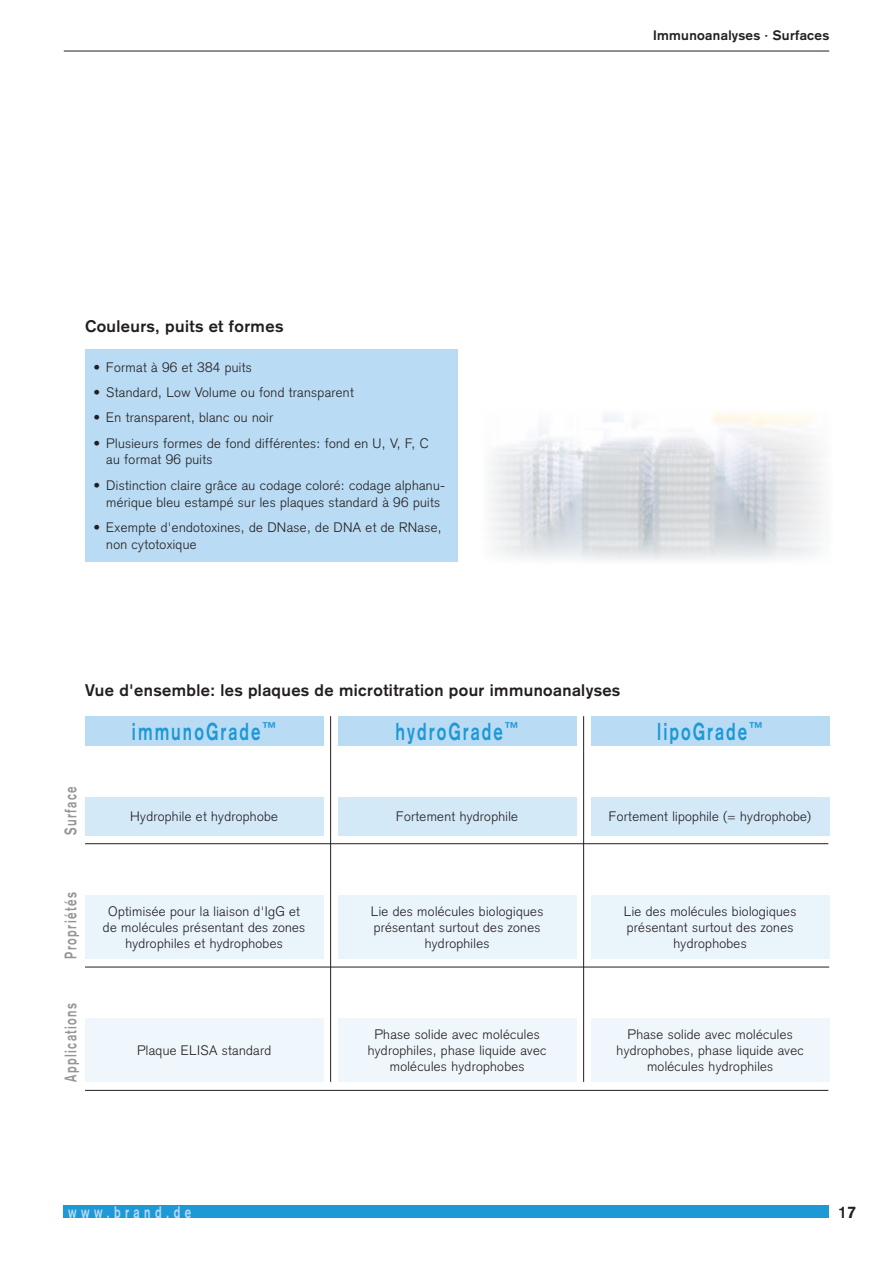
<style>
.page{position:relative;width:893px;height:1263px;background:#fff}
.page>*{position:absolute;margin:0;border:0;box-sizing:border-box;transform-origin:0 0}
.t1{font:700 24px "Akzidenz Grotesk";letter-spacing:.12em;color:#1d99d6;scale:.7 1}
.t2{font:700 16.5px "Akzidenz Grotesk";letter-spacing:.025em;color:#231f20}
.t3{font:700 16.5px "Akzidenz Grotesk";letter-spacing:.12em;color:#939598;scale:.7 1}
.t4{font:700 16.5px "Akzidenz Grotesk";letter-spacing:.385em;color:#b9dbf3;scale:.7 1}
.t5{font:300 13.5px/16.2px "Akzidenz Grotesk";letter-spacing:.025em;color:#231f20;text-align:center}
.t6{font:700 13.5px "Akzidenz Grotesk";letter-spacing:.025em;color:#231f20}
</style>
<div class="page">
<div style="left:64px;top:1205px;width:765px;height:13px;background:#1d99d6"></div>
<div style="left:85px;top:349px;width:372px;height:212px;background:#b9dbf3"></div>
<div style="left:85px;top:716px;width:238px;height:30px;background:#b9dbf3"></div>
<div style="left:85px;top:797px;width:238px;height:38px;background:#d4e9f7"></div>
<div style="left:338px;top:797px;width:238px;height:38px;background:#d4e9f7"></div>
<div style="left:591px;top:797px;width:238px;height:38px;background:#d4e9f7"></div>
<div style="left:85px;top:895px;width:238px;height:63px;background:#e9f4fb"></div>
<div style="left:338px;top:895px;width:238px;height:63px;background:#e9f4fb"></div>
<div style="left:591px;top:895px;width:238px;height:63px;background:#e9f4fb"></div>
<div style="left:85px;top:1018px;width:238px;height:64px;background:#f0f7fc"></div>
<div style="left:338px;top:1018px;width:238px;height:64px;background:#f0f7fc"></div>
<div style="left:591px;top:1018px;width:238px;height:64px;background:#f0f7fc"></div>
<div style="left:338px;top:716px;width:238px;height:30px;background:#b9dbf3"></div>
<div style="left:591px;top:716px;width:238px;height:30px;background:#b9dbf3"></div>
<img style="left:490px;top:412px;width:334px;height:149px">
<hr style="left:64px;top:51px;width:765px;height:1px;background:#231f20">
<hr style="left:583px;top:716px;width:1px;height:366px;background:#231f20">
<hr style="left:330px;top:716px;width:1px;height:366px;background:#231f20">
<hr style="left:85px;top:843px;width:743px;height:1px;background:#231f20">
<hr style="left:85px;top:967px;width:744px;height:1px;background:#231f20">
<hr style="left:85px;top:1090px;width:743px;height:1px;background:#231f20">
<p class="t6" style="left:653px;top:28px;width:178px">Immunoanalyses · Surfaces</p>
<p class="t2" style="left:85px;top:316px;width:200px">Couleurs, puits et formes</p>
<p class="t5" style="left:94px;top:359px;width:160px">• Format à 96 et 384 puits</p>
<p class="t5" style="left:94px;top:384px;width:262px">• Standard, Low Volume ou fond transparent</p>
<p class="t5" style="left:94px;top:409px;width:181px">• En transparent, blanc ou noir</p>
<p class="t5" style="left:106px;top:434px;width:324px;line-height:16.8px;text-align:left;text-indent:-13px">• Plusieurs formes de fond différentes: fond en U, V, F, C au format 96 puits</p>
<p class="t5" style="left:94px;top:477px;width:353px;line-height:16.8px">• Distinction claire grâce au codage coloré: codage alphanu&shy;mérique bleu estampé sur les plaques standard à 96 puits</p>
<p class="t5" style="left:106px;top:519px;width:337px;line-height:16.8px;text-align:left;text-indent:-13px">• Exempte d'endotoxines, de DNase, de DNA et de RNase, non cytotoxique</p>
<p class="t2" style="left:85px;top:680px;width:537px">Vue d'ensemble: les plaques de microtitration pour immunoanalyses</p>
<p class="t3" style="left:61px;top:835px;width:71px;rotate:-90deg">Surface</p>
<p class="t3" style="left:61px;top:958px;width:96px;rotate:-90deg">Propriétés</p>
<p class="t3" style="left:61px;top:1082px;width:114px;rotate:-90deg">Applications</p>
<h1 class="t1" style="left:132px;top:718px;width:208px">immunoGrade<sup>™</sup></h1>
<h1 class="t1" style="left:396px;top:718px;width:177px">hydroGrade<sup>™</sup></h1>
<h1 class="t1" style="left:657px;top:718px;width:153px">lipoGrade<sup>™</sup></h1>
<p class="t5" style="left:130px;top:808px;width:149px">Hydrophile et hydrophobe</p>
<p class="t5" style="left:396px;top:808px;width:123px">Fortement hydrophile</p>
<p class="t5" style="left:609px;top:808px;width:204px">Fortement lipophile (= hydrophobe)</p>
<p class="t5" style="left:103px;top:903px;width:204px">Optimisée pour la liaison d'IgG et de molécules présentant des zones hydrophiles et hydrophobes</p>
<p class="t5" style="left:371px;top:903px;width:174px">Lie des molécules biologiques présentant surtout des zones hydrophiles</p>
<p class="t5" style="left:624px;top:903px;width:174px">Lie des molécules biologiques présentant surtout des zones hydrophobes</p>
<p class="t5" style="left:137px;top:1042px;width:136px">Plaque ELISA standard</p>
<p class="t5" style="left:368px;top:1026px;width:180px">Phase solide avec molécules hydrophiles, phase liquide avec molécules hydrophobes</p>
<p class="t5" style="left:617px;top:1026px;width:189px">Phase solide avec molécules hydrophobes, phase liquide avec molécules hydrophiles</p>
<p class="t4" style="left:68px;top:1202px;width:178px">www.brand.de</p>
<p class="t2" style="left:838px;top:1202px;width:20px">17</p>
</div>
